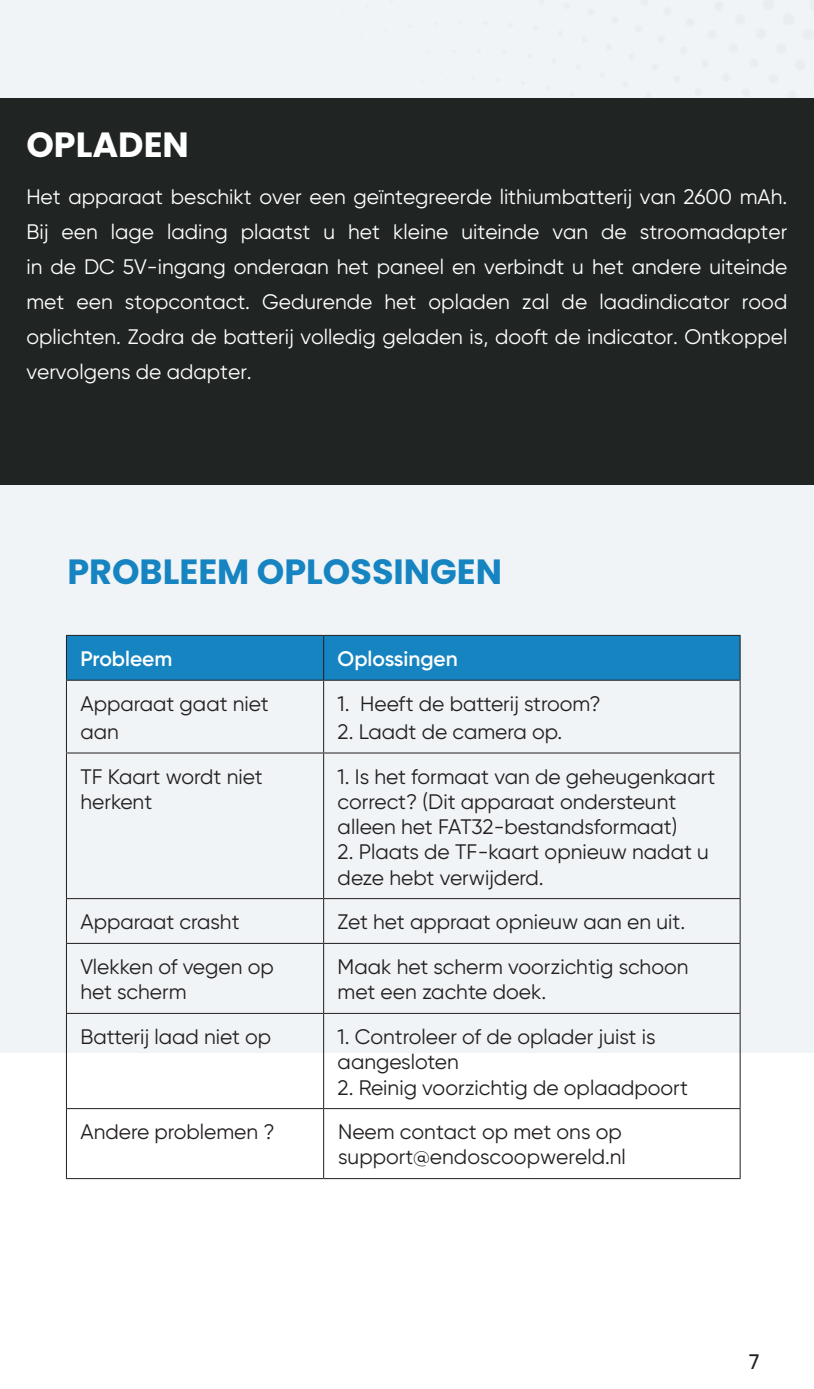
<style>
.page{position:relative;width:814px;height:1389px;background:#fff}
.page>*{position:absolute;margin:0;border:0;box-sizing:border-box;transform-origin:0 0}
.t1{font:700 35px "Poppins";color:#1584c1}
.t2{font:700 35px "Poppins";color:#fff}
.t3{font:21px/25.2px "Gilroy";color:#231f20}
.t4{font:21px/35px "Gilroy";color:#fff;text-align:justify}
.t5{font:600 21px "Gilroy";color:#fff}
.t6{font:500 21px "Gilroy";color:#231f20}
</style>
<div class="page">
<div style="left:0;top:0;width:814px;height:1052px;background:#f0f4f6"></div>
<div style="left:0;top:98px;width:814px;height:387px;background:#202422"></div>
<div style="left:67px;top:636px;width:672px;height:44px;background:#1584c1"></div>
<hr style="left:66px;top:635px;width:257px;height:1px;background:#231f20">
<hr style="left:66px;top:636px;width:1px;height:44px;background:#231f20">
<hr style="left:323px;top:635px;width:417px;height:1px;background:#231f20">
<hr style="left:323px;top:636px;width:1px;height:44px;background:#231f20">
<hr style="left:739px;top:636px;width:1px;height:44px;background:#231f20">
<hr style="left:66px;top:680px;width:257px;height:1px;background:#231f20">
<hr style="left:66px;top:681px;width:1px;height:72px;background:#231f20">
<hr style="left:323px;top:680px;width:417px;height:1px;background:#231f20">
<hr style="left:323px;top:681px;width:1px;height:72px;background:#231f20">
<hr style="left:739px;top:681px;width:1px;height:72px;background:#231f20">
<hr style="left:66px;top:752px;width:257px;height:2px;background:#231f20">
<hr style="left:66px;top:753px;width:1px;height:145px;background:#231f20">
<hr style="left:323px;top:752px;width:417px;height:2px;background:#231f20">
<hr style="left:323px;top:753px;width:1px;height:145px;background:#231f20">
<hr style="left:739px;top:753px;width:1px;height:145px;background:#231f20">
<hr style="left:66px;top:898px;width:257px;height:1px;background:#231f20">
<hr style="left:66px;top:899px;width:1px;height:44px;background:#231f20">
<hr style="left:323px;top:898px;width:417px;height:1px;background:#231f20">
<hr style="left:323px;top:899px;width:1px;height:44px;background:#231f20">
<hr style="left:739px;top:899px;width:1px;height:44px;background:#231f20">
<hr style="left:66px;top:943px;width:257px;height:1px;background:#231f20">
<hr style="left:66px;top:944px;width:1px;height:69px;background:#231f20">
<hr style="left:323px;top:943px;width:417px;height:1px;background:#231f20">
<hr style="left:323px;top:944px;width:1px;height:69px;background:#231f20">
<hr style="left:739px;top:944px;width:1px;height:69px;background:#231f20">
<hr style="left:66px;top:1013px;width:257px;height:1px;background:#231f20">
<hr style="left:66px;top:1014px;width:1px;height:94px;background:#231f20">
<hr style="left:323px;top:1013px;width:417px;height:1px;background:#231f20">
<hr style="left:323px;top:1014px;width:1px;height:94px;background:#231f20">
<hr style="left:739px;top:1014px;width:1px;height:94px;background:#231f20">
<hr style="left:66px;top:1108px;width:257px;height:1px;background:#231f20">
<hr style="left:66px;top:1109px;width:1px;height:69px;background:#231f20">
<hr style="left:323px;top:1108px;width:417px;height:1px;background:#231f20">
<hr style="left:323px;top:1109px;width:1px;height:69px;background:#231f20">
<hr style="left:739px;top:1109px;width:1px;height:69px;background:#231f20">
<hr style="left:66px;top:1178px;width:257px;height:1px;background:#231f20">
<hr style="left:323px;top:1178px;width:417px;height:1px;background:#231f20">
<p class="t2" style="left:26px;top:124px;width:164px">OPLADEN</p>
<p class="t4" style="left:26px;top:179px;width:762px">Het apparaat beschikt over een geïntegreerde lithiumbatterij van 2600 mAh.<br>Bij een lage lading plaatst u het kleine uiteinde van de stroomadapter in de DC 5V-ingang onderaan het paneel en verbindt u het andere uiteinde met een stopcontact. Gedurende het opladen zal de laadindicator rood oplichten. Zodra de batterij volledig geladen is, dooft de indicator. Ontkoppel vervolgens de adapter.</p>
<p class="t1" style="left:67px;top:552px;width:436px">PROBLEEM OPLOSSINGEN</p>
<p class="t5" style="left:80px;top:646px;width:93px">Probleem</p>
<p class="t5" style="left:337px;top:646px;width:122px">Oplossingen</p>
<p class="t3" style="left:80px;top:689px;width:190px;line-height:28px">Apparaat gaat niet aan</p>
<p class="t3" style="left:337px;top:691px;width:264px">1. Heeft de batterij stroom?</p>
<p class="t3" style="left:337px;top:719px;width:226px">2. Laadt de camera op.</p>
<p class="t3" style="left:80px;top:764px;width:184px">TF Kaart wordt niet herkent</p>
<p class="t3" style="left:337px;top:764px;width:379px">1. Is het formaat van de geheugenkaart correct? (Dit apparaat ondersteunt alleen het FAT32-bestandsformaat)</p>
<p class="t3" style="left:337px;top:839px;width:373px">2. Plaats de TF-kaart opnieuw nadat u deze hebt verwijderd.</p>
<p class="t3" style="left:80px;top:909px;width:161px">Apparaat crasht</p>
<p class="t3" style="left:337px;top:909px;width:349px">Zet het appraat opnieuw aan en uit.</p>
<p class="t3" style="left:80px;top:954px;width:195px">Vlekken of vegen op het scherm</p>
<p class="t3" style="left:337px;top:954px;width:352px">Maak het scherm voorzichtig schoon met een zachte doek.</p>
<p class="t3" style="left:80px;top:1024px;width:192px">Batterij laad niet op</p>
<p class="t3" style="left:337px;top:1024px;width:319px">1. Controleer of de oplader juist is aangesloten</p>
<p class="t3" style="left:337px;top:1074px;width:352px">2. Reinig voorzichtig de oplaadpoort</p>
<p class="t3" style="left:80px;top:1119px;width:196px">Andere problemen ?</p>
<p class="t3" style="left:338px;top:1119px;width:289px">Neem contact op met ons op support@endoscoopwereld.nl</p>
<p class="t6" style="left:749px;top:1348px;width:12px">7</p>
</div>
